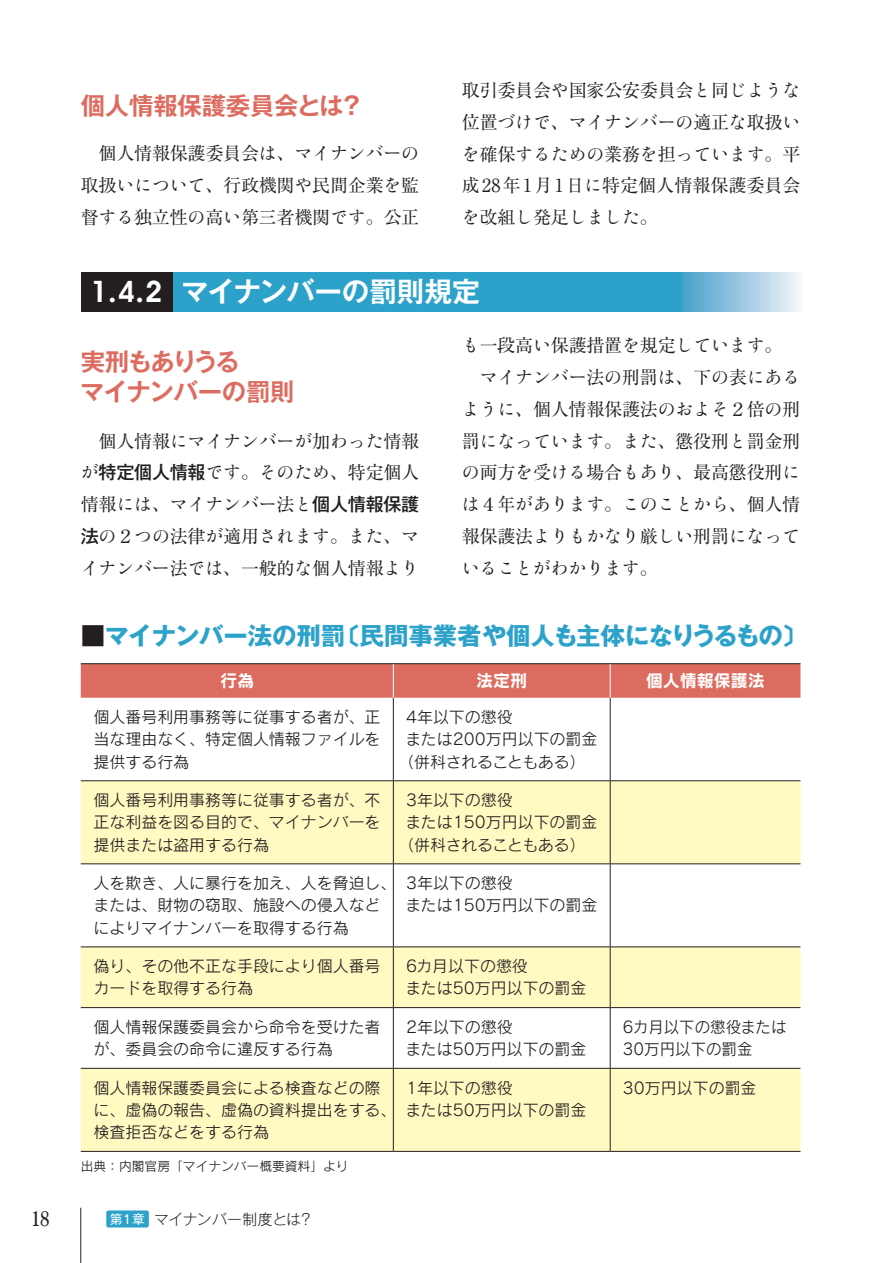
<style>
.page{position:relative;width:893px;height:1263px;background:#fff}
.page>*{position:absolute;margin:0;border:0;box-sizing:border-box;transform-origin:0 0}
.t1{font:700 27.6px "Gothic MB101 Pro De";letter-spacing:-.005em;color:#fff}
.t2{font:700 24.45px "Gothic MB101 Pro";letter-spacing:-.005em;color:#2ca2ca}
.t3{font:700 24.45px/29.7px "Gothic MB101 Pro De";letter-spacing:-.045em;color:#dd6c60}
.t4{font:700 24.45px "Gothic MB101 Pro De";letter-spacing:-.01em;color:#dd6c60}
.t5{font:condensed 21.3px "Century";color:#231f20}
.t6{font:18px/32px "Ryumin Std Regular KO";letter-spacing:-.015em;color:#231f20}
.t7{font:18px/32px "Ryumin Pro";letter-spacing:-.015em;color:#231f20;text-align:justify}
.t8{font:16.95px "Rodin Pro B";color:#fff}
.t9{font:15.9px/22.4px "Rodin Pro M";color:#231f20}
.t10{font:15.9px "Rodin Pro M";letter-spacing:-.02em;color:#231f20}
.t11{font:300 14.85px "Gothic MB101 Pro";letter-spacing:-.005em;color:#231f20}
.t12{font:12.75px "Rodin Pro M";color:#231f20}
.s1{font-family:"Ryumin Std Regular KO"}
.s2{font-family:"Ryumin Pro"}
.s3{font-family:"Avant Garde IT Cby BT";font-weight:600;font-size:29.7px}
.s4{font-family:"Bodoni";font-size:29.7px}
.s5{font-family:"Gothic MB101 Pro";font-weight:500}
.s6{color:#231f20}
.s7{font-weight:400;font-size:12.75px;color:#fff}
</style>
<div class="page">
<div style="left:106px;top:1210px;width:43px;height:17px;background:#2ca2ca;border-radius:2px"></div>
<hr style="left:80px;top:1208px;width:1px;height:55px;background:#231f20">
<svg style="left:172px;top:272px;width:629px;height:39px;background:#41a9ce"></svg>
<div style="left:81px;top:272px;width:91px;height:39px;background:#231f20"></div>
<div style="left:81px;top:664px;width:719px;height:34px;background:#dd6c60"></div>
<svg style="left:81px;top:781px;width:719px;height:370px;fill:#fffac1"></svg>
<hr style="left:81px;top:663px;width:312px;height:1px;background:#231f20">
<hr style="left:393px;top:663px;width:217px;height:1px;background:#231f20">
<hr style="left:610px;top:663px;width:190px;height:1px;background:#231f20">
<hr style="left:393px;top:698px;width:1px;height:82px;background:#231f20">
<hr style="left:610px;top:698px;width:1px;height:82px;background:#231f20">
<hr style="left:81px;top:780px;width:312px;height:1px;background:#231f20">
<hr style="left:393px;top:780px;width:217px;height:1px;background:#231f20">
<hr style="left:393px;top:781px;width:1px;height:82px;background:#231f20">
<hr style="left:610px;top:780px;width:190px;height:1px;background:#231f20">
<hr style="left:610px;top:781px;width:1px;height:82px;background:#231f20">
<hr style="left:81px;top:863px;width:312px;height:1px;background:#231f20">
<hr style="left:393px;top:863px;width:217px;height:1px;background:#231f20">
<hr style="left:393px;top:864px;width:1px;height:82px;background:#231f20">
<hr style="left:610px;top:863px;width:190px;height:1px;background:#231f20">
<hr style="left:610px;top:864px;width:1px;height:82px;background:#231f20">
<hr style="left:81px;top:946px;width:312px;height:1px;background:#231f20">
<hr style="left:393px;top:946px;width:217px;height:1px;background:#231f20">
<hr style="left:393px;top:947px;width:1px;height:60px;background:#231f20">
<hr style="left:610px;top:946px;width:190px;height:1px;background:#231f20">
<hr style="left:610px;top:947px;width:1px;height:60px;background:#231f20">
<hr style="left:81px;top:1007px;width:312px;height:1px;background:#231f20">
<hr style="left:393px;top:1007px;width:217px;height:1px;background:#231f20">
<hr style="left:393px;top:1008px;width:1px;height:60px;background:#231f20">
<hr style="left:610px;top:1007px;width:190px;height:1px;background:#231f20">
<hr style="left:610px;top:1008px;width:1px;height:60px;background:#231f20">
<hr style="left:81px;top:1068px;width:312px;height:1px;background:#231f20">
<hr style="left:393px;top:1068px;width:217px;height:1px;background:#231f20">
<hr style="left:393px;top:1069px;width:1px;height:82px;background:#231f20">
<hr style="left:610px;top:1068px;width:190px;height:1px;background:#231f20">
<hr style="left:610px;top:1069px;width:1px;height:82px;background:#231f20">
<hr style="left:81px;top:1151px;width:312px;height:1px;background:#231f20">
<hr style="left:393px;top:1151px;width:217px;height:1px;background:#231f20">
<hr style="left:610px;top:1151px;width:190px;height:1px;background:#231f20">
<hr style="left:393px;top:664px;width:1px;height:34px;background:#fff">
<hr style="left:610px;top:664px;width:1px;height:34px;background:#fff">
<h2 class="t4" style="left:81px;top:85px;width:285px">個人情報保護委員会とは？</h2>
<p class="t7" style="left:81px;top:137px;width:340px">　個人情報保護委員会<span class="s1">は、マイナンバーの</span>取扱<span class="s1">いについて、</span>行政機関<span class="s1">や</span>民間企業<span class="s1">を</span>監督<span class="s1">する</span>独立性<span class="s1">の</span>高<span class="s1">い</span>第三者機関<span class="s1">です。</span>公正</p>
<p class="t7" style="left:462px;top:73px;width:340px">取引委員会<span class="s1">や</span>国家公安委員会<span class="s1">と</span>同<span class="s1">じような</span></p>
<p class="t6" style="left:462px;top:104px;width:340px"><span class="s2">位置</span>づけで、マイナンバーの<span class="s2">適正</span>な<span class="s2">取扱</span>いを<span class="s2">確保</span>するための<span class="s2">業務</span>を<span class="s2">担</span>っています。<span class="s2">平</span></p>
<p class="t7" style="left:462px;top:168px;width:340px">成<span class="s1">28</span>年<span class="s1">1</span>月<span class="s1">1</span>日<span class="s1">に</span>特定個人情報保護委員会</p>
<p class="t6" style="left:462px;top:200px;width:198px">を<span class="s2">改組</span>し<span class="s2">発足</span>しました。</p>
<h1 class="t1" style="left:91px;top:269px;width:390px"><span class="s3">1</span><span class="s4">.</span><span class="s3">4</span><span class="s4">.</span><span class="s3">2</span> マイナンバーの罰則規定</h1>
<h2 class="t3" style="left:80px;top:344px;width:216px">実刑もありうる<br>マイナンバーの罰則</h2>
<p class="t6" style="left:81px;top:423px;width:340px;text-align:justify"><span class="s2">　個人情報</span>にマイナンバーが<span class="s2">加</span>わった<span class="s2">情報</span>が<span class="s5">特定個人情報</span>です。そのため、<span class="s2">特定個人情報</span>には、マイナンバー<span class="s2">法</span>と<span class="s5">個人情報保護法</span>の<span class="s2">２</span>つの<span class="s2">法律</span>が<span class="s2">適用</span>されます。また、マイナンバー<span class="s2">法</span>では、<span class="s2">一般的</span>な<span class="s2">個人情報</span>より</p>
<p class="t6" style="left:480px;top:328px;width:322px;text-indent:-18px">も<span class="s2">一段高</span>い<span class="s2">保護措置</span>を<span class="s2">規定</span>しています。マイナンバー<span class="s2">法</span>の<span class="s2">刑罰</span>は、<span class="s2">下</span>の<span class="s2">表</span>にある</p>
<p class="t7" style="left:462px;top:392px;width:340px"><span class="s1">ように、</span>個人情報保護法<span class="s1">のおよそ</span>２倍<span class="s1">の</span>刑</p>
<p class="t6" style="left:462px;top:423px;width:340px"><span class="s2">罰</span>になっています。また、<span class="s2">懲役刑</span>と<span class="s2">罰金刑</span></p>
<p class="t7" style="left:462px;top:455px;width:340px"><span class="s1">の</span>両方<span class="s1">を</span>受<span class="s1">ける</span>場合<span class="s1">もあり、</span>最高懲役刑<span class="s1">に</span></p>
<p class="t6" style="left:462px;top:487px;width:340px;text-align:justify">は<span class="s2">４年</span>があります。このことから、<span class="s2">個人情報保護法</span>よりもかなり<span class="s2">厳</span>しい<span class="s2">刑罰</span>になっていることがわかります。</p>
<h2 class="t2" style="left:81px;top:615px;width:728px"><span class="s6">■</span>マイナンバー法の刑罰〔民間事業者や個人も主体になりうるもの〕</h2>
<p class="t8" style="left:220px;top:669px;width:36px">行為</p>
<p class="t8" style="left:476px;top:669px;width:53px">法定刑</p>
<p class="t8" style="left:646px;top:669px;width:121px">個人情報保護法</p>
<p class="t9" style="left:94px;top:705px;width:289px;text-align:justify">個人番号利用事務等に従事する者が、正当な理由なく、特定個人情報ファイルを提供する行為</p>
<p class="t9" style="left:406px;top:705px;width:108px">4年以下の懲役</p>
<p class="t9" style="left:405px;top:727px;width:193px">または200万円以下の罰金</p>
<p class="t10" style="left:398px;top:751px;width:189px">（併科されることもある）</p>
<p class="t9" style="left:94px;top:788px;width:289px;text-align:justify">個人番号利用事務等に従事する者が、不正な利益を図る目的で、マイナンバーを提供または盗用する行為</p>
<p class="t9" style="left:406px;top:788px;width:108px">3年以下の懲役</p>
<p class="t9" style="left:405px;top:810px;width:193px">または150万円以下の罰金</p>
<p class="t10" style="left:398px;top:834px;width:189px">（併科されることもある）</p>
<p class="t9" style="left:94px;top:871px;width:304px">人を欺き、人に暴行を加え、人を脅迫し、または、財物の窃取、施設への侵入などによりマイナンバーを取得する行為</p>
<p class="t9" style="left:405px;top:871px;width:193px">3年以下の懲役<br>または150万円以下の罰金</p>
<p class="t9" style="left:94px;top:954px;width:289px">偽り、その他不正な手段により個人番号カードを取得する行為</p>
<p class="t9" style="left:405px;top:954px;width:182px">6カ月以下の懲役<br>または50万円以下の罰金</p>
<p class="t9" style="left:94px;top:1015px;width:289px">個人情報保護委員会から命令を受けた者が、委員会の命令に違反する行為</p>
<p class="t9" style="left:405px;top:1015px;width:182px">2年以下の懲役<br>または50万円以下の罰金</p>
<p class="t9" style="left:623px;top:1015px;width:165px">6カ月以下の懲役または<br>30万円以下の罰金</p>
<p class="t9" style="left:94px;top:1076px;width:304px">個人情報保護委員会による検査などの際に、虚偽の報告、虚偽の資料提出をする、検査拒否などをする行為</p>
<p class="t9" style="left:405px;top:1076px;width:182px">1年以下の懲役<br>または50万円以下の罰金</p>
<p class="t9" style="left:623px;top:1076px;width:135px">30万円以下の罰金</p>
<p class="t12" style="left:81px;top:1158px;width:269px">出典：内閣官房「マイナンバー概要資料」より</p>
<h3 class="t5" style="left:31px;top:1206px;width:20px">18</h3>
<p class="t11" style="left:110px;top:1206px;width:205px"><span class="s7">第1章</span> マイナンバー制度とは？</p>
</div>
